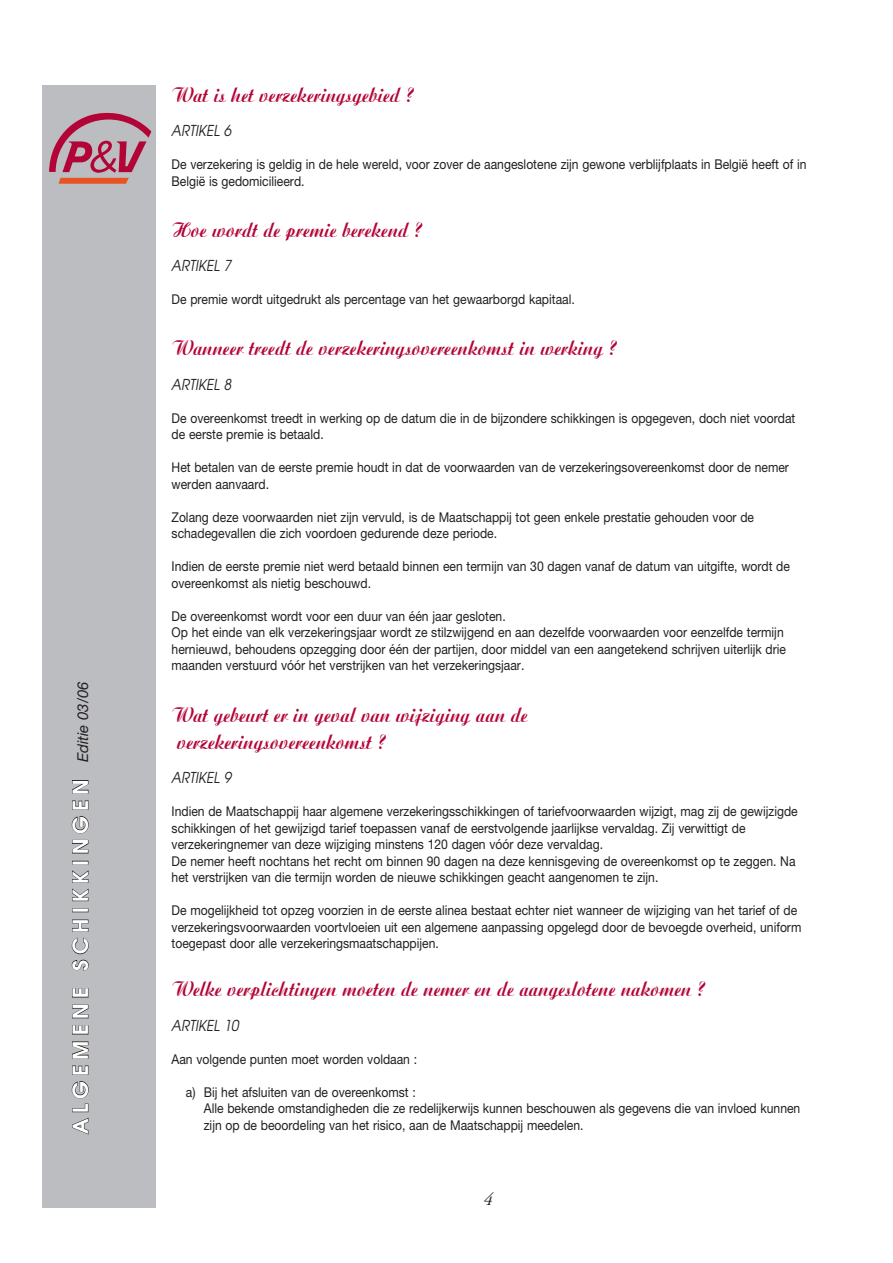
<style>
.page{position:relative;width:893px;height:1263px;background:#fff}
.page>*{position:absolute;margin:0;border:0;box-sizing:border-box;transform-origin:0 0}
.t1{font:22.5px/27px "Aritus D Bold";color:#b30437;scale:.9 1}
.t2{font:700 21px "Te X Gyre Adventor";letter-spacing:.25em;color:#fff}
.t3{font:italic 18px "Adobe Garamond Pro";color:#231f20}
.t4{font:italic 15px "Te X Gyre Adventor";color:#231f20;scale:.9 1}
.t5{font:italic 15px "Helvetica Neue LT Std";letter-spacing:-.01em;color:#231f20}
.t6{font:13.5px/16.5px "Helvetica Neue LT Std";color:#231f20;scale:.9 1}
</style>
<div class="page">
<div style="left:43px;top:85px;width:113px;height:1123px;background:#bcbdc0"></div>
<svg style="left:71px;top:1081px;width:18px;height:54px"></svg>
<svg style="left:72px;top:1065px;width:17px;height:10px"></svg>
<svg style="left:72px;top:1041px;width:17px;height:18px"></svg>
<svg style="left:72px;top:1025px;width:17px;height:10px"></svg>
<svg style="left:72px;top:1004px;width:17px;height:14px"></svg>
<svg style="left:72px;top:988px;width:17px;height:10px"></svg>
<svg style="left:71px;top:919px;width:18px;height:52px"></svg>
<div style="left:72px;top:908px;width:16px;height:4px;border:1px solid #231f20"></div>
<svg style="left:72px;top:870px;width:17px;height:31px"></svg>
<div style="left:72px;top:861px;width:16px;height:3px;border:1px solid #231f20"></div>
<svg style="left:72px;top:840px;width:17px;height:14px"></svg>
<svg style="left:71px;top:816px;width:18px;height:18px"></svg>
<svg style="left:72px;top:800px;width:17px;height:10px"></svg>
<svg style="left:72px;top:780px;width:17px;height:14px"></svg>
<svg style="left:49px;top:113px;width:102px;height:71px"></svg>
<p class="t5" style="left:74px;top:762px;width:82px;rotate:-90deg">Editie 03/06</p>
<h2 class="t2" style="left:62px;top:1134px;width:356px;rotate:-90deg">ALGEMENE SCHIKKINGEN</h2>
<h1 class="t1" style="left:172px;top:81px;width:270px">Wat is het verzekeringsgebied ?</h1>
<p class="t4" style="left:172px;top:119px;width:68px">ARTIKEL 6</p>
<p class="t6" style="left:172px;top:156px;width:707px">De verzekering is geldig in de hele wereld, voor zover de aangeslotene zijn gewone verblijfplaats in België heeft of in<br>België is gedomicilieerd.</p>
<h1 class="t1" style="left:172px;top:216px;width:279px">Hoe wordt de premie berekend ?</h1>
<p class="t4" style="left:172px;top:254px;width:68px">ARTIKEL 7</p>
<p class="t6" style="left:172px;top:291px;width:449px">De premie wordt uitgedrukt als percentage van het gewaarborgd kapitaal.</p>
<h1 class="t1" style="left:172px;top:335px;width:495px">Wanneer treedt de verzekeringsovereenkomst in werking ?</h1>
<p class="t4" style="left:172px;top:373px;width:68px">ARTIKEL 8</p>
<p class="t6" style="left:172px;top:410px;width:695px">De overeenkomst treedt in werking op de datum die in de bijzondere schikkingen is opgegeven, doch niet voordat de eerste premie is betaald.</p>
<p class="t6" style="left:172px;top:459px;width:687px">Het betalen van de eerste premie houdt in dat de voorwaarden van de verzekeringsovereenkomst door de nemer werden aanvaard.</p>
<p class="t6" style="left:172px;top:509px;width:649px">Zolang deze voorwaarden niet zijn vervuld, is de Maatschappij tot geen enkele prestatie gehouden voor de schadegevallen die zich voordoen gedurende deze periode.</p>
<p class="t6" style="left:172px;top:558px;width:689px">Indien de eerste premie niet werd betaald binnen een termijn van 30 dagen vanaf de datum van uitgifte, wordt de overeenkomst als nietig beschouwd.</p>
<p class="t6" style="left:172px;top:608px;width:684px">De overeenkomst wordt voor een duur van één jaar gesloten.<br>Op het einde van elk verzekeringsjaar wordt ze stilzwijgend en aan dezelfde voorwaarden voor eenzelfde termijn hernieuwd, behoudens opzegging door één der partijen, door middel van een aangetekend schrijven uiterlijk drie maanden verstuurd vóór het verstrijken van het verzekeringsjaar.</p>
<h1 class="t1" style="left:172px;top:701px;width:397px">Wat gebeurt er in geval van wijziging aan de verzekeringsovereenkomst ?</h1>
<p class="t4" style="left:172px;top:766px;width:68px">ARTIKEL 9</p>
<p class="t6" style="left:172px;top:803px;width:697px">Indien de Maatschappij haar algemene verzekeringsschikkingen of tariefvoorwaarden wijzigt, mag zij de gewijzigde schikkingen of het gewijzigd tarief toepassen vanaf de eerstvolgende jaarlijkse vervaldag. Zij verwittigt de verzekeringnemer van deze wijziging minstens 120 dagen vóór deze vervaldag.<br>De nemer heeft nochtans het recht om binnen 90 dagen na deze kennisgeving de overeenkomst op te zeggen. Na het verstrijken van die termijn worden de nieuwe schikkingen geacht aangenomen te zijn.</p>
<p class="t6" style="left:172px;top:902px;width:701px">De mogelijkheid tot opzeg voorzien in de eerste alinea bestaat echter niet wanneer de wijziging van het tarief of de verzekeringsvoorwaarden voortvloeien uit een algemene aanpassing opgelegd door de bevoegde overheid, uniform toegepast door alle verzekeringsmaatschappijen.</p>
<h1 class="t1" style="left:172px;top:975px;width:594px">Welke verplichtingen moeten de nemer en de aangeslotene nakomen ?</h1>
<p class="t4" style="left:172px;top:1013px;width:77px">ARTIKEL 10</p>
<p class="t6" style="left:172px;top:1050px;width:274px">Aan volgende punten moet worden voldaan :</p>
<p class="t6" style="left:204px;top:1083px;width:664px;text-indent:-18px">a) Bij het afsluiten van de overeenkomst :<br>Alle bekende omstandigheden die ze redelijkerwijs kunnen beschouwen als gegevens die van invloed kunnen</p>
<p class="t6" style="left:204px;top:1116px;width:423px">zijn op de beoordeling van het risico, aan de Maatschappij meedelen.</p>
<h3 class="t3" style="left:483px;top:1189px;width:10px">4</h3>
</div>
